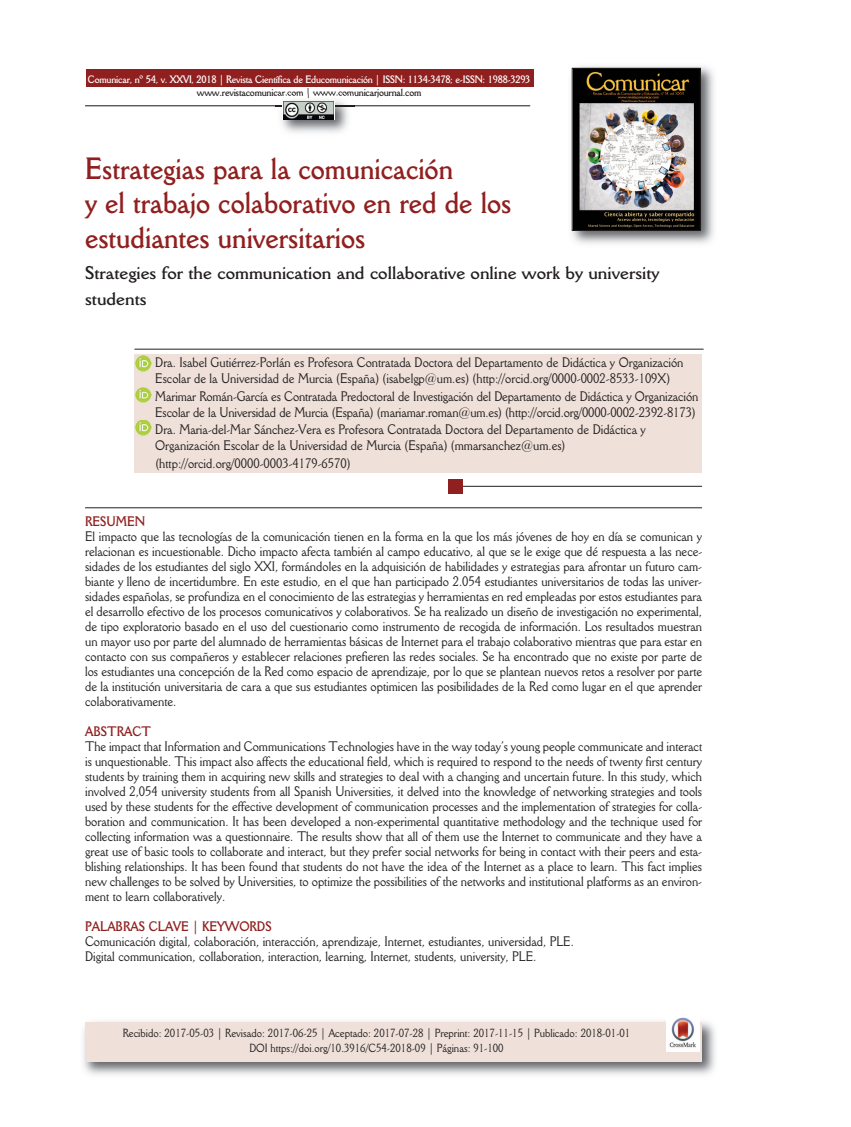
<style>
.page{position:relative;width:851px;height:1127px;background:#fff}
.page>*{position:absolute;margin:0;border:0;box-sizing:border-box;transform-origin:0 0}
.t1{font:700 30px/34.5px "Della Robbia BT";color:#90201f;scale:.9 1}
.t2{font:700 18px/26px "Della Robbia BT";color:#231f20}
.t3{font:13.5px/15px "Della Robbia BT";color:#231f20;scale:.9 1}
.t4{font:700 13.5px "Della Robbia BT";color:#90201f;scale:.9 1}
.t5{font:11.55px/15px "Della Robbia BT";color:#231f20;text-align:center;scale:.9 1}
.t6{font:700 10.5px "Della Robbia BT";letter-spacing:-.02em;color:#fff;scale:.9 1}
.t7{font:700 10.5px "Della Robbia BT";letter-spacing:-.02em;color:#231f20;scale:.9 1}
</style>
<div class="page">
<hr style="left:85px;top:105px;width:445px;height:1px;background:#231f20">
<div style="left:86px;top:70px;width:447px;height:17px;background:#90201f"></div>
<div style="left:134px;top:354px;width:568px;height:119px;background:#efe1da"></div>
<img style="left:83px;top:1021px;width:632px;height:54px">
<div style="left:85px;top:1022px;width:617px;height:40px;background:#efe1da"></div>
<img style="left:571px;top:66px;width:143px;height:178px">
<img style="left:574px;top:70px;width:124px;height:159px">
<div style="left:572px;top:68px;width:128px;height:163px;border:1px solid #231f20"></div>
<hr style="left:134px;top:349px;width:569px;height:1px;background:#231f20">
<hr style="left:85px;top:507px;width:617px;height:1px;background:#231f20">
<hr style="left:460px;top:486px;width:242px;height:1px;background:#231f20">
<img style="left:666px;top:1017px;width:33px;height:34px">
<div style="left:447px;top:479px;width:15px;height:14px;background:#90201f"></div>
<img style="left:275px;top:94px;width:80px;height:39px">
<img style="left:275px;top:105px;width:80px;height:1px">
<svg style="left:282px;top:101px;width:53px;height:19px"></svg>
<img style="left:283px;top:102px;width:50px;height:17px">
<img style="left:136px;top:356px;width:15px;height:15px">
<img style="left:136px;top:387px;width:15px;height:16px">
<img style="left:136px;top:420px;width:15px;height:15px">
<p class="t6" style="left:88px;top:75px;width:493px">Comunicar, nº 54, v. XXVI, 2018 | Revista Científica de Educomunicación | ISSN: 1134-3478; e-ISSN: 1988-3293</p>
<p class="t7" style="left:197px;top:88px;width:251px">www.revistacomunicar.com | www.comunicarjournal.com</p>
<h1 class="t1" style="left:85px;top:154px;width:475px">Estrategias para la comunicación<br>y el trabajo colaborativo en red de los estudiantes universitarios</h1>
<h2 class="t2" style="left:85px;top:261px;width:575px">Strategies for the communication and collaborative online work by university students</h2>
<p class="t3" style="left:155px;top:356px;width:588px;line-height:15.8px">Dra. Isabel Gutiérrez-Porlán es Profesora Contratada Doctora del Departamento de Didáctica y Organización<br>Escolar de la Universidad de Murcia (España) (isabelgp@um.es) (http://orcid.org/0000-0002-8533-109X)</p>
<p class="t3" style="left:155px;top:389px;width:604px;line-height:15.8px">Marimar Román-García es Contratada Predoctoral de Investigación del Departamento de Didáctica y Organización<br>Escolar de la Universidad de Murcia (España) (mariamar.roman@um.es) (http://orcid.org/0000-0002-2392-8173)</p>
<p class="t3" style="left:155px;top:423px;width:546px;line-height:15.8px">Dra. Maria-del-Mar Sánchez-Vera es Profesora Contratada Doctora del Departamento de Didáctica y<br>Organización Escolar de la Universidad de Murcia (España) (mmarsanchez@um.es)</p>
<p class="t3" style="left:155px;top:457px;width:218px">(http://orcid.org/0000-0003-4179-6570)</p>
<p class="t4" style="left:85px;top:516px;width:68px">RESUMEN</p>
<p class="t3" style="left:85px;top:529px;width:687px;text-align:justify">El impacto que las tecnologías de la comunicación tienen en la forma en la que los más jóvenes de hoy en día se comunican y relacionan es incuestionable. Dicho impacto afecta también al campo educativo, al que se le exige que dé respuesta a las nece&shy;sidades de los estudiantes del siglo XXI, formándoles en la adquisición de habilidades y estrategias para afrontar un futuro cam&shy;biante y lleno de incertidumbre. En este estudio, en el que han participado 2.054 estudiantes universitarios de todas las univer&shy;sidades españolas, se profundiza en el conocimiento de las estrategias y herramientas en red empleadas por estos estudiantes para el desarrollo efectivo de los procesos comunicativos y colaborativos. Se ha realizado un diseño de investigación no experimental, de tipo exploratorio basado en el uso del cuestionario como instrumento de recogida de información. Los resultados muestran un mayor uso por parte del alumnado de herramientas básicas de Internet para el trabajo colaborativo mientras que para estar en contacto con sus compañeros y establecer relaciones prefieren las redes sociales. Se ha encontrado que no existe por parte de los estudiantes una concepción de la Red como espacio de aprendizaje, por lo que se plantean nuevos retos a resolver por parte de la institución universitaria de cara a que sus estudiantes optimicen las posibilidades de la Red como lugar en el que aprender colaborativamente.</p>
<p class="t4" style="left:85px;top:726px;width:75px">ABSTRACT</p>
<p class="t3" style="left:85px;top:739px;width:687px;text-align:justify">The impact that Information and Communications Technologies have in the way today’s young people communicate and interact is unquestionable. This impact also affects the educational field, which is required to respond to the needs of twenty first century students by training them in acquiring new skills and strategies to deal with a changing and uncertain future. In this study, which involved 2,054 university students from all Spanish Universities, it delved into the knowledge of networking strategies and tools used by these students for the effective development of communication processes and the implementation of strategies for colla&shy;boration and communication. It has been developed a non-experimental quantitative methodology and the technique used for collecting information was a questionnaire. The results show that all of them use the Internet to communicate and they have a great use of basic tools to collaborate and interact, but they prefer social networks for being in contact with their peers and esta&shy;blishing relationships. It has been found that students do not have the idea of the Internet as a place to learn. This fact implies new challenges to be solved by Universities, to optimize the possibilities of the networks and institutional platforms as an environ&shy;ment to learn collaboratively.</p>
<p class="t4" style="left:85px;top:921px;width:209px">PALABRAS CLAVE | KEYWORDS</p>
<p class="t3" style="left:85px;top:934px;width:544px">Comunicación digital, colaboración, interacción, aprendizaje, Internet, estudiantes, universidad, PLE.<br>Digital communication, collaboration, interaction, learning, Internet, students, university, PLE.</p>
<p class="t5" style="left:123px;top:1026px;width:565px">Recibido: 2017-05-03 | Revisado: 2017-06-25 | Aceptado: 2017-07-28 | Preprint: 2017-11-15 | Publicado: 2018-01-01<br>DOI https://doi.org/10.3916/C54-2018-09 | Páginas: 91-100</p>
</div>
